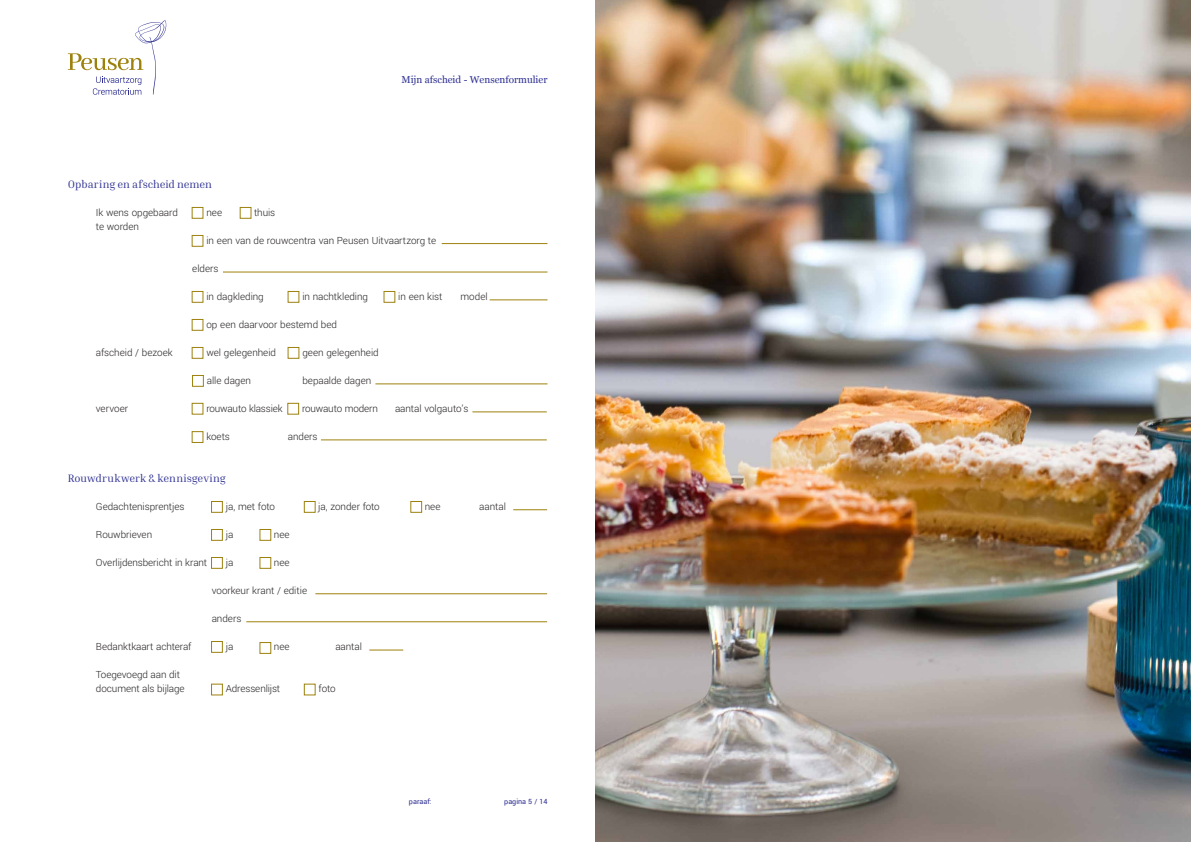
<style>
.page{position:relative;width:1191px;height:842px;background:#fff}
.page>*{position:absolute;margin:0;border:0;box-sizing:border-box;transform-origin:0 0}
.t1{font:300 11px/14px "Yantramanav";letter-spacing:-.005em;color:#231f20}
.t2{font:11px "Inria Serif";letter-spacing:-.005em;color:#2e3092}
.t3{font:10px "Georgia";color:#2e3092}
.t4{font:8px "Yantramanav";color:#2e3092}
</style>
<div class="page">
<svg style="left:68px;top:20px;width:98px;height:75px"></svg>
<div style="left:192px;top:207px;width:11px;height:12px;border:1px solid #9d810d"></div>
<div style="left:192px;top:291px;width:11px;height:12px;border:1px solid #9d810d"></div>
<div style="left:192px;top:347px;width:11px;height:12px;border:1px solid #9d810d"></div>
<div style="left:192px;top:403px;width:11px;height:11px;border:1px solid #9d810d"></div>
<div style="left:287px;top:403px;width:12px;height:11px;border:1px solid #9d810d"></div>
<div style="left:192px;top:431px;width:11px;height:12px;border:1px solid #9d810d"></div>
<div style="left:192px;top:319px;width:11px;height:12px;border:1px solid #9d810d"></div>
<div style="left:288px;top:291px;width:11px;height:12px;border:1px solid #9d810d"></div>
<div style="left:288px;top:347px;width:11px;height:12px;border:1px solid #9d810d"></div>
<div style="left:384px;top:291px;width:11px;height:12px;border:1px solid #9d810d"></div>
<div style="left:192px;top:375px;width:12px;height:12px;border:1px solid #9d810d"></div>
<div style="left:192px;top:235px;width:11px;height:12px;border:1px solid #9d810d"></div>
<div style="left:240px;top:207px;width:11px;height:12px;border:1px solid #9d810d"></div>
<img style="left:595px;top:0;width:596px;height:842px">
<hr style="left:489px;top:300px;width:58px;height:1px;background:#9d810d">
<hr style="left:375px;top:384px;width:172px;height:1px;background:#9d810d">
<hr style="left:321px;top:440px;width:226px;height:1px;background:#9d810d">
<hr style="left:472px;top:412px;width:75px;height:1px;background:#9d810d">
<hr style="left:442px;top:243px;width:105px;height:1px;background:#9d810d">
<hr style="left:223px;top:272px;width:324px;height:1px;background:#9d810d">
<div style="left:211px;top:501px;width:12px;height:12px;border:1px solid #9d810d"></div>
<div style="left:211px;top:529px;width:12px;height:12px;border:1px solid #9d810d"></div>
<div style="left:211px;top:641px;width:12px;height:12px;border:1px solid #9d810d"></div>
<div style="left:211px;top:684px;width:12px;height:11px;border:1px solid #9d810d"></div>
<div style="left:304px;top:684px;width:11px;height:11px;border:1px solid #9d810d"></div>
<div style="left:211px;top:557px;width:12px;height:12px;border:1px solid #9d810d"></div>
<div style="left:410px;top:501px;width:12px;height:12px;border:1px solid #9d810d"></div>
<div style="left:260px;top:529px;width:11px;height:12px;border:1px solid #9d810d"></div>
<div style="left:260px;top:642px;width:11px;height:12px;border:1px solid #9d810d"></div>
<div style="left:260px;top:557px;width:11px;height:12px;border:1px solid #9d810d"></div>
<div style="left:304px;top:501px;width:11px;height:12px;border:1px solid #9d810d"></div>
<hr style="left:315px;top:594px;width:232px;height:1px;background:#9d810d">
<hr style="left:513px;top:510px;width:34px;height:1px;background:#9d810d">
<hr style="left:369px;top:650px;width:34px;height:1px;background:#9d810d">
<hr style="left:246px;top:622px;width:301px;height:1px;background:#9d810d">
<p class="t2" style="left:68px;top:177px;width:146px">Opbaring en afscheid nemen</p>
<p class="t1" style="left:96px;top:205px;width:84px">Ik wens opgebaard</p>
<p class="t1" style="left:254px;top:205px;width:23px">thuis</p>
<p class="t1" style="left:96px;top:219px;width:45px">te worden</p>
<p class="t1" style="left:206px;top:205px;width:17px">nee</p>
<p class="t3" style="left:401px;top:72px;width:148px">Mijn afscheid - Wensenformulier</p>
<p class="t1" style="left:96px;top:345px;width:78px">afscheid / bezoek</p>
<p class="t1" style="left:96px;top:401px;width:34px">vervoer</p>
<p class="t1" style="left:206px;top:233px;width:231px">in een van de rouwcentra van Peusen Uitvaartzorg te</p>
<p class="t1" style="left:192px;top:261px;width:28px">elders</p>
<p class="t1" style="left:206px;top:289px;width:59px">in dagkleding</p>
<p class="t1" style="left:302px;top:289px;width:67px">in nachtkleding</p>
<p class="t1" style="left:206px;top:317px;width:132px">op een daarvoor bestemd bed</p>
<p class="t1" style="left:206px;top:345px;width:71px">wel gelegenheid</p>
<p class="t1" style="left:207px;top:373px;width:46px">alle dagen</p>
<p class="t1" style="left:302px;top:345px;width:78px">geen gelegenheid</p>
<p class="t1" style="left:302px;top:373px;width:70px">bepaalde dagen</p>
<p class="t1" style="left:398px;top:289px;width:46px">in een kist</p>
<p class="t1" style="left:460px;top:289px;width:29px">model</p>
<p class="t1" style="left:206px;top:401px;width:78px">rouwauto klassiek</p>
<p class="t1" style="left:302px;top:401px;width:77px">rouwauto modern</p>
<p class="t1" style="left:395px;top:401px;width:75px">aantal volgauto’s</p>
<p class="t1" style="left:206px;top:429px;width:25px">koets</p>
<p class="t1" style="left:288px;top:429px;width:31px">anders</p>
<p class="t2" style="left:68px;top:471px;width:159px">Rouwdrukwerk &amp; kennisgeving</p>
<p class="t1" style="left:96px;top:499px;width:90px">Gedachtenisprentjes</p>
<p class="t1" style="left:96px;top:527px;width:58px">Rouwbrieven</p>
<p class="t1" style="left:96px;top:555px;width:113px">Overlijdensbericht in krant</p>
<p class="t1" style="left:226px;top:499px;width:51px">ja, met foto</p>
<p class="t1" style="left:226px;top:527px;width:9px">ja</p>
<p class="t1" style="left:274px;top:527px;width:17px">nee</p>
<p class="t1" style="left:226px;top:555px;width:9px">ja</p>
<p class="t1" style="left:274px;top:555px;width:17px">nee</p>
<p class="t1" style="left:212px;top:583px;width:97px">voorkeur krant / editie</p>
<p class="t1" style="left:212px;top:611px;width:31px">anders</p>
<p class="t1" style="left:318px;top:499px;width:63px">ja, zonder foto</p>
<p class="t1" style="left:96px;top:639px;width:97px">Bedanktkaart achteraf</p>
<p class="t1" style="left:96px;top:667px;width:90px">Toegevoegd aan dit document als bijlage</p>
<p class="t1" style="left:335px;top:639px;width:28px">aantal</p>
<p class="t1" style="left:226px;top:639px;width:9px">ja</p>
<p class="t1" style="left:226px;top:681px;width:56px">Adressenlijst</p>
<p class="t1" style="left:319px;top:681px;width:19px">foto</p>
<p class="t1" style="left:274px;top:639px;width:17px">nee</p>
<p class="t1" style="left:425px;top:499px;width:17px">nee</p>
<p class="t1" style="left:479px;top:499px;width:28px">aantal</p>
<p class="t4" style="left:409px;top:796px;width:24px">paraaf:</p>
<p class="t4" style="left:504px;top:796px;width:45px">pagina 5 / 14</p>
</div>
